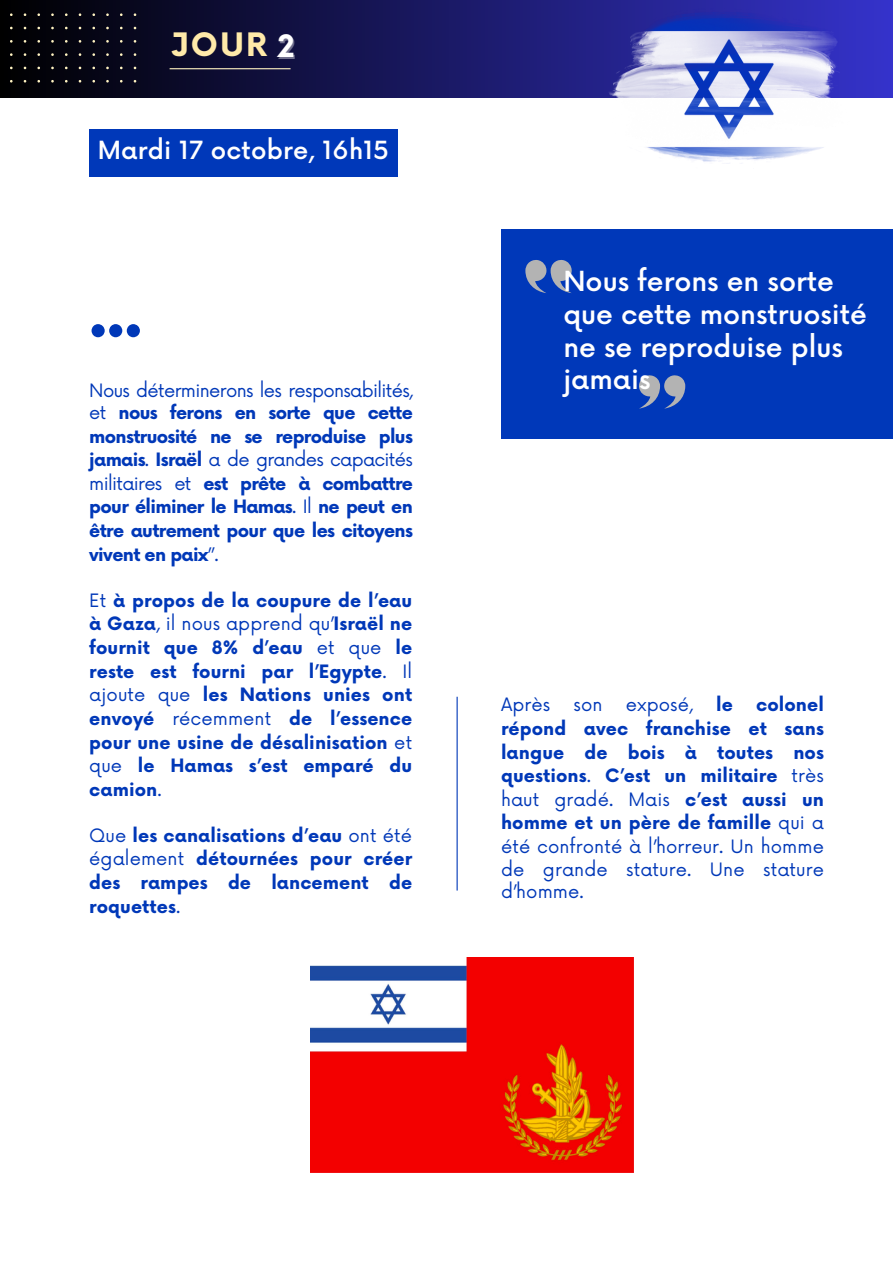
<style>
.page{position:relative;width:893px;height:1264px;background:#fff}
.page>*{position:absolute;margin:0;border:0;box-sizing:border-box;transform-origin:0 0}
.t1{font:700 72px "Now";color:#0038b8}
.t2{font:700 31.5px "Now";color:#ffeaa9}
.t3{font:500 27px/32.5px "Now";color:#fff}
.t4{font:500 24.45px "Now";letter-spacing:.01em;color:#fff}
.t5{font:700 18px/23.5px "Now";letter-spacing:.005em;color:#0038b8;text-align:justify}
.t6{font:18px "Now";letter-spacing:.005em;color:#0038b8}
.s1{font-size:30.15px;color:rgb(255 255 255/.4)}
.s2{font-weight:400}
</style>
<div class="page">
<div style="left:0;top:0;width:892px;height:97px;background:linear-gradient(to right,#000,#3432cb)"></div>
<hr style="left:170px;top:68px;width:120px;height:1px;background:#fff3c2">
<svg style="left:10px;top:13px;width:126px;height:70px;background:#0d0c16"></svg>
<div style="left:89px;top:129px;width:308px;height:48px;background:#0038b9"></div>
<hr style="left:456px;top:696px;width:1px;height:194px;background:#0038b8">
<div style="left:501px;top:229px;width:391px;height:210px;background:#0038b9"></div>
<svg style="left:639px;top:375px;width:46px;height:33px"></svg>
<svg style="left:525px;top:260px;width:47px;height:33px"></svg>
<img style="left:609px;top:9px;width:240px;height:155px">
<img style="left:310px;top:957px;width:323px;height:215px">
<p class="t2" style="left:171px;top:28px;width:127px">JOUR <span class="s1">2</span></p>
<p class="t4" style="left:98px;top:137px;width:292px">Mardi 17 octobre, 16h15</p>
<p class="t1" style="left:86px;top:272px;width:61px">...</p>
<p class="t5" style="left:89px;top:379px;width:325px"><span class="s2">Nous déterminerons les responsabilités, et</span> nous ferons en sorte que cette monstruosité ne se reproduise plus jamais<span class="s2">.</span> Israël <span class="s2">a de grandes capacités militaires et</span> est prête à combattre pour éliminer le Hamas<span class="s2">. Il</span> ne peut en être autrement pour que les citoyens vivent en paix<span class="s2">”.</span></p>
<p class="t5" style="left:89px;top:589px;width:324px"><span class="s2">Et</span> à propos de la coupure de l’eau à Gaza<span class="s2">, il nous apprend qu’</span>Israël ne fournit que 8% d’eau <span class="s2">et que</span> le reste est fourni par l’Egypte<span class="s2">. Il ajoute que</span> les Nations unies ont envoyé <span class="s2">récemment</span> de l’essence pour une usine de désalinisation <span class="s2">et que</span> le Hamas s’est emparé du camion<span class="s2">.</span></p>
<p class="t5" style="left:89px;top:824px;width:324px"><span class="s2">Que</span> les canalisations d’eau <span class="s2">ont été également</span> détournées pour créer des rampes de lancement de roquettes<span class="s2">.</span></p>
<p class="t3" style="left:563px;top:267px;width:305px">Nous ferons en sorte que cette monstruosité ne se reproduise plus jamais</p>
<p class="t6" style="left:501px;top:694px;width:51px">Après</p>
<p class="t6" style="left:573px;top:694px;width:31px">son</p>
<p class="t6" style="left:625px;top:694px;width:69px">exposé,</p>
<p class="t5" style="left:716px;top:694px;width:18px">le</p>
<p class="t5" style="left:501px;top:694px;width:324px;text-indent:255px">colonel répond avec franchise et sans langue de bois à toutes nos questions<span class="s2">.</span> C’est un militaire <span class="s2">très haut gradé. Mais</span> c’est aussi un homme et un père de famille <span class="s2">qui a été confronté à l’horreur. Un homme de grande stature. Une stature d’homme.</span></p>
</div>
